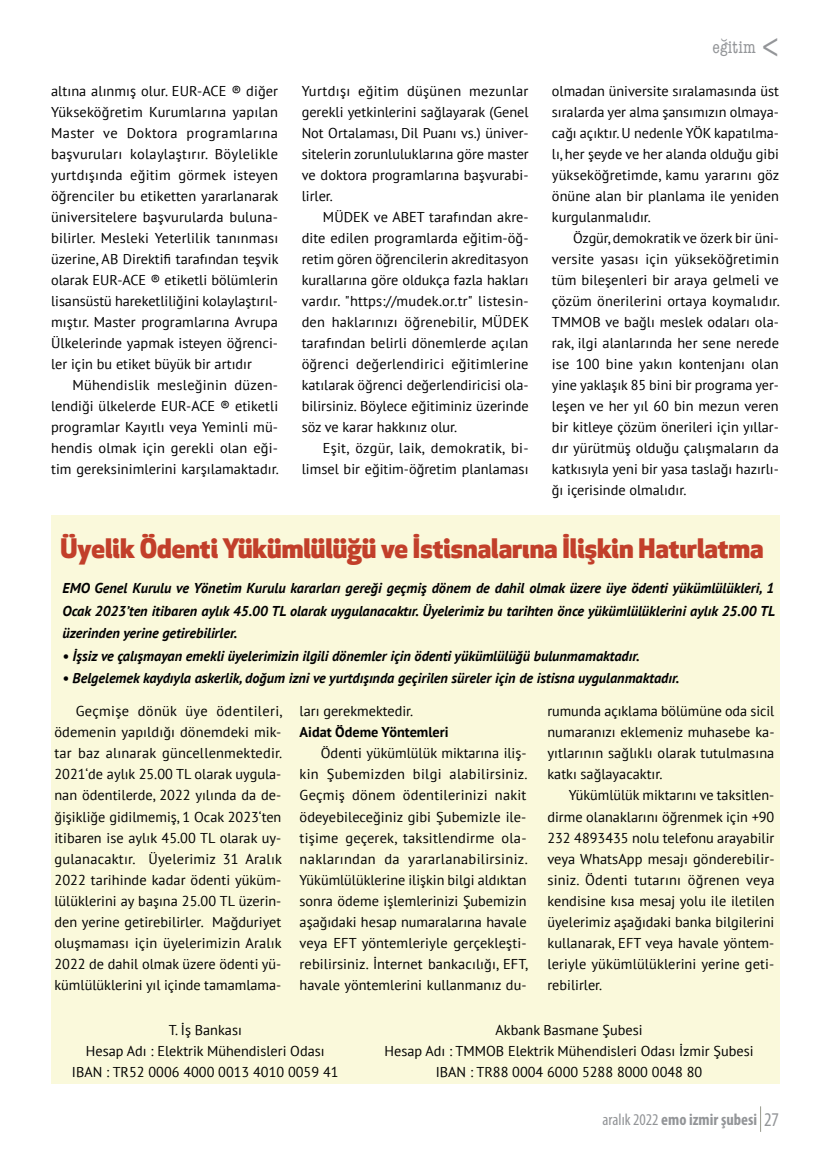
<style>
.page{position:relative;width:830px;height:1170px;background:#fff}
.page>*{position:absolute;margin:0;border:0;box-sizing:border-box;transform-origin:0 0}
.t1{font:800 26.25px "Apex New";color:#c23f2a}
.t2{font:condensed 18px "American Typewriter";letter-spacing:.01em;color:#939598}
.t3{font:700 condensed 16.5px "Myriad Pro";color:#939598}
.t4{font:14.25px/21px "PT Sans";color:#000;text-align:justify}
.t5{font:italic 700 14.25px/22.5px "PT Sans";color:#000;text-align:justify}
.t6{font:700 14.25px "PT Sans";color:#000}
.s1{font-weight:400}
.s2{font-weight:400;font-size:19.5px}
</style>
<div class="page">
<div style="left:51px;top:515px;width:727px;height:568px;background:#faf9db"></div>
<p class="t4" style="left:51px;top:80px;width:229px">altına alınmış olur. EUR-ACE ® diğer Yükseköğretim Kurumlarına yapılan Master ve Doktora programlarına başvuruları kolaylaştırır. Böylelikle yurtdışında eğitim görmek isteyen öğrenciler bu etiketten yararlanarak üniversitelere başvurularda buluna&shy;bilirler. Mesleki Yeterlilik tanınması üzerine, AB Direktifi tarafından teşvik olarak EUR-ACE ® etiketli bölümlerin lisansüstü hareketliliğini kolaylaştırıl&shy;mıştır. Master programlarına Avrupa Ülkelerinde yapmak isteyen öğrenci&shy;ler için bu etiket büyük bir artıdır</p>
<p class="t4" style="left:51px;top:374px;width:229px;text-indent:21px">Mühendislik mesleğinin düzen&shy;lendiği ülkelerde EUR-ACE ® etiketli programlar Kayıtlı veya Yeminli mü&shy;hendis olmak için gerekli olan eği&shy;tim gereksinimlerini karşılamaktadır.</p>
<p class="t4" style="left:301px;top:80px;width:228px">Yurtdışı eğitim düşünen mezunlar gerekli yetkinlerini sağlayarak (Genel Not Ortalaması, Dil Puanı vs.) üniver&shy;sitelerin zorunluluklarına göre master ve doktora programlarına başvurabi&shy;lirler.</p>
<p class="t4" style="left:301px;top:206px;width:229px;text-indent:21px">MÜDEK ve ABET tarafından akre&shy;dite edilen programlarda eğitim-öğ&shy;retim gören öğrencilerin akreditasyon kurallarına göre oldukça fazla hakları vardır. "https://mudek.or.tr" listesin&shy;den haklarınızı öğrenebilir, MÜDEK tarafından belirli dönemlerde açılan öğrenci değerlendirici eğitimlerine katılarak öğrenci değerlendiricisi ola&shy;bilirsiniz. Böylece eğitiminiz üzerinde söz ve karar hakkınız olur.</p>
<p class="t4" style="left:301px;top:437px;width:228px;text-align:right">Eşit, özgür, laik, demokratik, bi&shy;limsel bir eğitim-öğretim planlaması</p>
<p class="t2" style="left:712px;top:33px;width:45px">eğitim</p>
<p class="t4" style="left:551px;top:80px;width:229px">olmadan üniversite sıralamasında üst sıralarda yer alma şansımızın olmaya&shy;cağı açıktır. U nedenle YÖK kapatılma&shy;lı, her şeyde ve her alanda olduğu gibi yükseköğretimde, kamu yararını göz önüne alan bir planlama ile yeniden kurgulanmalıdır.</p>
<p class="t4" style="left:551px;top:227px;width:229px;text-indent:21px">Özgür, demokratik ve özerk bir üni&shy;versite yasası için yükseköğretimin tüm bileşenleri bir araya gelmeli ve çözüm önerilerini ortaya koymalıdır.<br>TMMOB ve bağlı meslek odaları ola&shy;rak, ilgi alanlarında her sene nerede ise 100 bine yakın kontenjanı olan yine yaklaşık 85 bini bir programa yer&shy;leşen ve her yıl 60 bin mezun veren bir kitleye çözüm önerileri için yıllar&shy;dır yürütmüş olduğu çalışmaların da katkısıyla yeni bir yasa taslağı hazırlı&shy;ğı içerisinde olmalıdır.</p>
<h1 class="t1" style="left:61px;top:530px;width:704px">Üyelik Ödenti Yükümlülüğü ve İstisnalarına İlişkin Hatırlatma</h1>
<p class="t5" style="left:63px;top:576px;width:713px">EMO Genel Kurulu ve Yönetim Kurulu kararları gereği geçmiş dönem de dahil olmak üzere üye ödenti yükümlülükleri, 1<br>Ocak 2023’ten itibaren aylık 45.00 TL olarak uygulanacaktır. Üyelerimiz bu tarihten önce yükümlülüklerini aylık 25.00 TL üzerinden yerine getirebilirler.</p>
<p class="t5" style="left:63px;top:644px;width:578px">• İşsiz ve çalışmayan emekli üyelerimizin ilgili dönemler için ödenti yükümlülüğü bulunmamaktadır.</p>
<p class="t5" style="left:63px;top:666px;width:618px">• Belgelemek kaydıyla askerlik, doğum izni ve yurtdışında geçirilen süreler için de istisna uygulanmaktadır.</p>
<p class="t4" style="left:54px;top:700px;width:229px;text-indent:21px">Geçmişe dönük üye ödentileri, ödemenin yapıldığı dönemdeki mik&shy;tar baz alınarak güncellenmektedir.<br>2021‘de aylık 25.00 TL olarak uygula&shy;nan ödentilerde, 2022 yılında da de&shy;ğişikliğe gidilmemiş, 1 Ocak 2023‘ten itibaren ise aylık 45.00 TL olarak uy&shy;gulanacaktır. Üyelerimiz 31 Aralık 2022 tarihinde kadar ödenti yüküm&shy;lülüklerini ay başına 25.00 TL üzerin&shy;den yerine getirebilirler. Mağduriyet oluşmaması için üyelerimizin Aralık 2022 de dahil olmak üzere ödenti yü&shy;kümlülüklerini yıl içinde tamamlama-</p>
<p class="t4" style="left:299px;top:700px;width:115px">ları gerekmektedir.</p>
<p class="t6" style="left:299px;top:723px;width:150px">Aidat Ödeme Yöntemleri</p>
<p class="t4" style="left:299px;top:742px;width:229px;text-indent:21px">Ödenti yükümlülük miktarına iliş&shy;kin Şubemizden bilgi alabilirsiniz.<br>Geçmiş dönem ödentilerinizi nakit ödeyebileceğiniz gibi Şubemizle ile&shy;tişime geçerek, taksitlendirme ola&shy;naklarından da yararlanabilirsiniz.<br>Yükümlülüklerine ilişkin bilgi aldıktan sonra ödeme işlemlerinizi Şubemizin aşağıdaki hesap numaralarına havale veya EFT yöntemleriyle gerçekleşti&shy;rebilirsiniz. İnternet bankacılığı, EFT, havale yöntemlerini kullanmanız du-</p>
<p class="t4" style="left:547px;top:700px;width:228px">rumunda açıklama bölümüne oda sicil numaranızı eklemeniz muhasebe ka&shy;yıtlarının sağlıklı olarak tutulmasına katkı sağlayacaktır.</p>
<p class="t4" style="left:547px;top:784px;width:228px;text-indent:21px">Yükümlülük miktarını ve taksitlen&shy;dirme olanaklarını öğrenmek için +90<br>232 4893435 nolu telefonu arayabilir veya WhatsApp mesajı gönderebilir&shy;siniz. Ödenti tutarını öğrenen veya kendisine kısa mesaj yolu ile iletilen üyelerimiz aşağıdaki banka bilgilerini kullanarak, EFT veya havale yöntem&shy;leriyle yükümlülüklerini yerine geti&shy;rebilirler.</p>
<p class="t4" style="left:72px;top:1018px;width:268px;text-align:center">T. İş Bankası<br>Hesap Adı : Elektrik Mühendisleri Odası<br>IBAN : TR52 0006 4000 0013 4010 0059 41</p>
<p class="t4" style="left:384px;top:1018px;width:370px;text-align:center">Akbank Basmane Şubesi<br>Hesap Adı : TMMOB Elektrik Mühendisleri Odası İzmir Şubesi<br>IBAN : TR88 0004 6000 5288 8000 0048 80</p>
<p class="t3" style="left:602px;top:1109px;width:178px"><span class="s1">aralık 2022</span> emo izmir şubesi <span class="s2">27</span></p>
</div>
